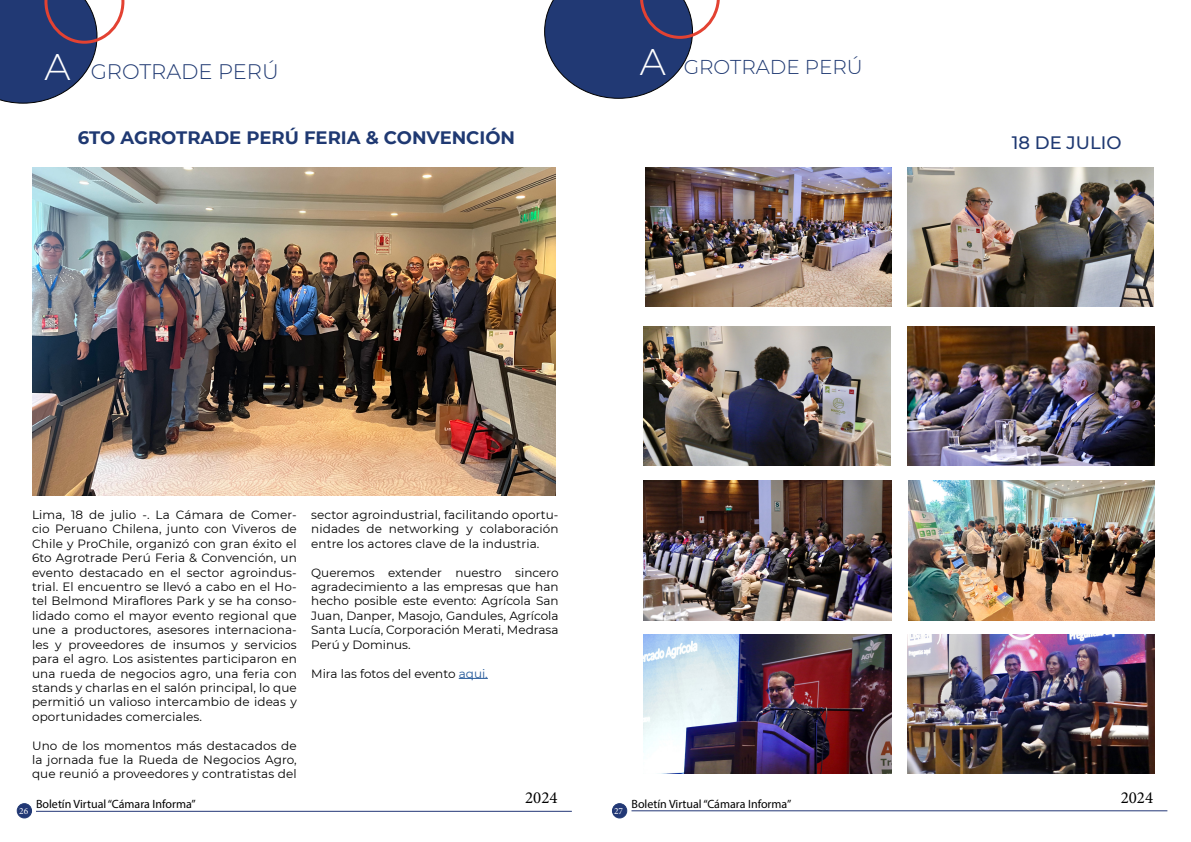
<style>
.page{position:relative;width:1191px;height:842px;background:#fff}
.page>*{position:absolute;margin:0;border:0;box-sizing:border-box;transform-origin:0 0}
.t1{font:300 21px "Montserrat";color:#1f3972}
.t2{font:300 20px "Montserrat";color:#1f3972}
.t3{font:700 18px "Montserrat";color:#1f3972}
.t4{font:500 18px "Montserrat";color:#1f3972}
.t5{font:16.9px "Minion Pro";color:#000}
.t6{font:12px/14.4px "Montserrat";letter-spacing:.01em;color:#000;text-align:justify}
.t7{font:12px "Myriad Pro";color:#000}
.t8{font:9.4px "Minion Pro";color:#fff}
.s1{font-size:37px;color:#fff}
.s2{color:#275b9b}
</style>
<div class="page">
<hr style="left:36px;top:811px;width:536px;height:1px;background:#233776">
<hr style="left:631px;top:810px;width:536px;height:1px;background:#233776">
<div style="left:17px;top:804px;width:15px;height:14px;background:#223875;border-radius:50%"></div>
<div style="left:17px;top:803px;width:15px;height:15px;border:1px solid #213974;border-radius:50%"></div>
<div style="left:612px;top:804px;width:15px;height:14px;background:#223875;border-radius:50%"></div>
<div style="left:612px;top:803px;width:15px;height:15px;border:1px solid #213974;border-radius:50%"></div>
<svg style="left:0;top:0;width:124px;height:104px"></svg>
<svg style="left:459px;top:678px;width:29px;height:1px"></svg>
<img style="left:32px;top:167px;width:523px;height:329px">
<svg style="left:544px;top:0;width:176px;height:99px"></svg>
<img style="left:907px;top:167px;width:246px;height:140px">
<img style="left:644px;top:326px;width:246px;height:139px">
<img style="left:908px;top:481px;width:247px;height:139px">
<img style="left:645px;top:167px;width:246px;height:140px">
<img style="left:907px;top:326px;width:248px;height:139px">
<img style="left:644px;top:481px;width:247px;height:139px">
<img style="left:644px;top:634px;width:247px;height:139px">
<img style="left:907px;top:634px;width:248px;height:139px">
<h1 class="t1" style="left:44px;top:58px;width:236px"><span class="s1">A</span> GROTRADE PERÚ</h1>
<h3 class="t3" style="left:78px;top:124px;width:439px">6TO AGROTRADE PERÚ FERIA &amp; CONVENCIÓN</h3>
<h2 class="t2" style="left:640px;top:53px;width:224px"><span class="s1">A</span> GROTRADE PERÚ</h2>
<p class="t6" style="left:32px;top:507px;width:266px">Lima, 18 de julio -. La Cámara de Comer&shy;cio Peruano Chilena, junto con Viveros de Chile y ProChile, organizó con gran éxito el 6to Agrotrade Perú Feria &amp; Convención, un evento destacado en el sector agroindus&shy;trial. El encuentro se llevó a cabo en el Ho&shy;tel Belmond Miraflores Park y se ha conso&shy;lidado como el mayor evento regional que une a productores, asesores internaciona&shy;les y proveedores de insumos y servicios para el agro. Los asistentes participaron en una rueda de negocios agro, una feria con stands y charlas en el salón principal, lo que permitió un valioso intercambio de ideas y oportunidades comerciales.</p>
<p class="t6" style="left:32px;top:738px;width:266px">Uno de los momentos más destacados de la jornada fue la Rueda de Negocios Agro, que reunió a proveedores y contratistas del</p>
<p class="t6" style="left:311px;top:507px;width:249px">sector agroindustrial, facilitando oportu&shy;nidades de networking y colaboración entre los actores clave de la industria.</p>
<p class="t6" style="left:311px;top:565px;width:249px">Queremos extender nuestro sincero agradecimiento a las empresas que han hecho posible este evento: Agrícola San Juan, Danper, Masojo, Gandules, Agrícola Santa Lucía, Corporación Merati, Medrasa Perú y Dominus.</p>
<p class="t6" style="left:311px;top:666px;width:178px">Mira las fotos del evento <span class="s2">aqui.</span></p>
<h3 class="t4" style="left:1011px;top:130px;width:111px">18 DE JULIO</h3>
<h3 class="t5" style="left:525px;top:786px;width:34px">2024</h3>
<h3 class="t5" style="left:1120px;top:786px;width:34px">2024</h3>
<p class="t7" style="left:36px;top:797px;width:161px">Boletín Virtual “Cámara Informa”</p>
<p class="t7" style="left:631px;top:796px;width:161px">Boletín Virtual “Cámara Informa”</p>
<p class="t8" style="left:19px;top:805px;width:10px">26</p>
<p class="t8" style="left:614px;top:805px;width:10px">27</p>
</div>
